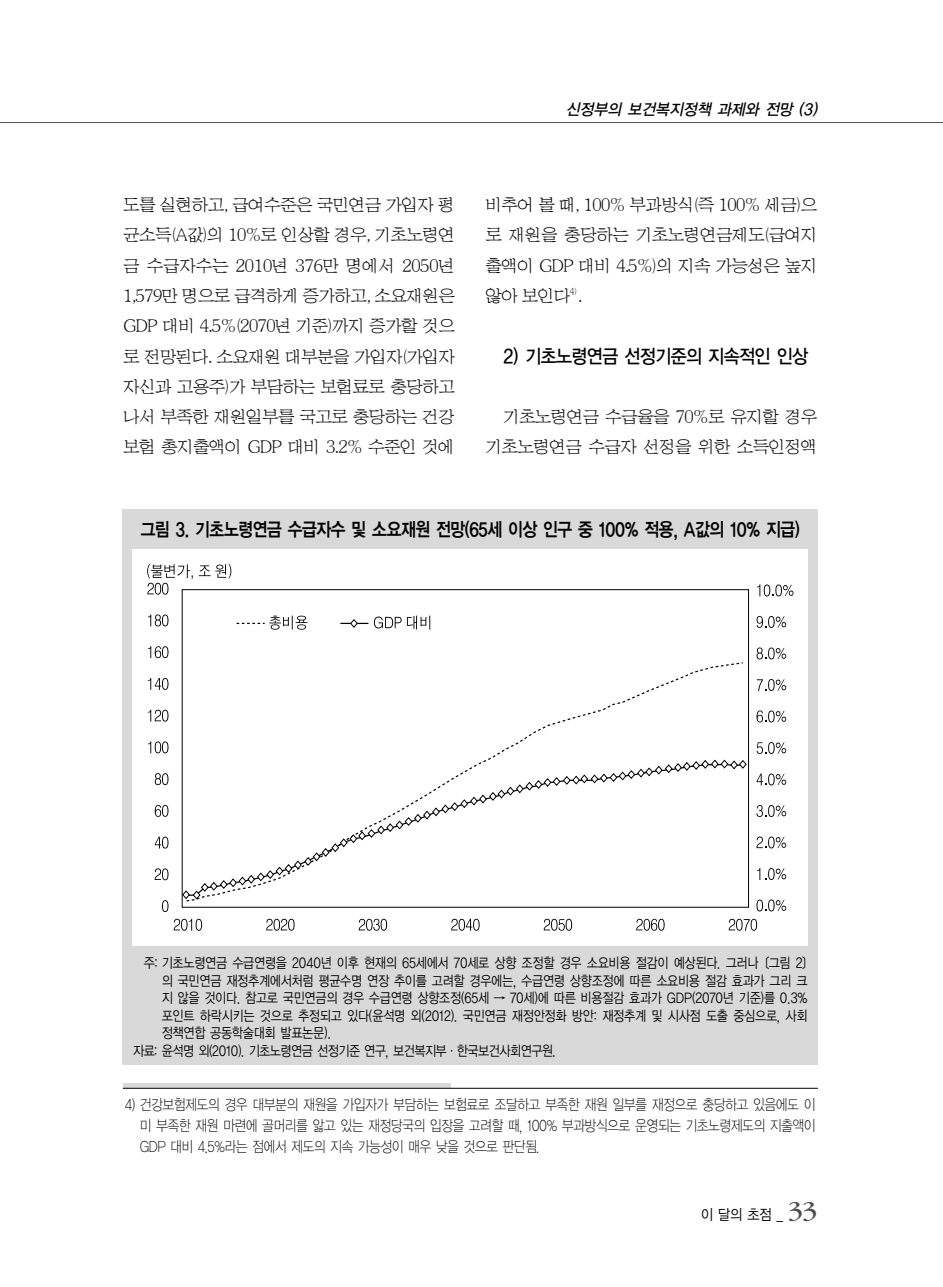
<style>
.page{position:relative;width:943px;height:1287px;background:#fff}
.page>*{position:absolute;margin:0;border:0;box-sizing:border-box;transform-origin:0 0}
.t1{font:19.25px "YGO13";letter-spacing:-.11em;color:#000;scale:.9 1}
.t2{font:18.9px "YGO14";letter-spacing:-.105em;color:#000;scale:.85 1}
.t3{font:17.5px/30.3px "HY Sin Mun Myeong Jo";letter-spacing:-.085em;color:#000;text-align:justify}
.t4{font:italic 15.75px "YGO13";color:#000;scale:.95 1}
.t5{font:14.88px/21px "YGO11";letter-spacing:-.105em;color:#000;text-align:justify;scale:.85 1}
.t6{font:14.88px "YGO12";color:#000;scale:.9 1}
.t7{font:14px "YGO12";letter-spacing:-.085em;color:#000;scale:.85 1}
.t8{font:14px "YGO12";letter-spacing:-.11em;color:#000;scale:.85 1}
.s1{font-family:"Garamand SW";font-size:26.25px;color:#4d4d4d}
</style>
<div class="page">
<hr style="left:0;top:122px;width:942px;height:1px;background:#4d4d4d">
<div style="left:123px;top:1083px;width:327px;height:5px;background:#d9d9d9"></div>
<hr style="left:123px;top:1088px;width:694px;height:1px;background:#000">
<div style="left:123px;top:509px;width:694px;height:556px;background:#d9d9d9"></div>
<div style="left:133px;top:549px;width:674px;height:397px;background:#fff"></div>
<svg style="left:199px;top:564px;width:32px;height:14px"></svg>
<svg style="left:147px;top:564px;width:46px;height:31px"></svg>
<svg style="left:148px;top:614px;width:20px;height:12px"></svg>
<svg style="left:148px;top:646px;width:20px;height:12px"></svg>
<svg style="left:148px;top:678px;width:20px;height:12px"></svg>
<svg style="left:148px;top:710px;width:20px;height:12px"></svg>
<svg style="left:148px;top:741px;width:20px;height:12px"></svg>
<svg style="left:155px;top:773px;width:13px;height:12px"></svg>
<svg style="left:155px;top:805px;width:13px;height:12px"></svg>
<svg style="left:155px;top:837px;width:13px;height:11px"></svg>
<svg style="left:154px;top:868px;width:14px;height:12px"></svg>
<svg style="left:162px;top:900px;width:6px;height:12px"></svg>
<svg style="left:757px;top:584px;width:36px;height:12px"></svg>
<svg style="left:756px;top:616px;width:29px;height:12px"></svg>
<svg style="left:756px;top:647px;width:29px;height:12px"></svg>
<svg style="left:756px;top:679px;width:29px;height:12px"></svg>
<svg style="left:756px;top:710px;width:29px;height:12px"></svg>
<svg style="left:756px;top:742px;width:29px;height:12px"></svg>
<svg style="left:756px;top:773px;width:29px;height:12px"></svg>
<svg style="left:756px;top:805px;width:29px;height:12px"></svg>
<svg style="left:756px;top:836px;width:29px;height:12px"></svg>
<svg style="left:757px;top:868px;width:28px;height:12px"></svg>
<svg style="left:756px;top:899px;width:29px;height:12px"></svg>
<svg style="left:174px;top:919px;width:28px;height:12px"></svg>
<svg style="left:266px;top:919px;width:28px;height:12px"></svg>
<svg style="left:358px;top:919px;width:29px;height:12px"></svg>
<svg style="left:451px;top:919px;width:28px;height:12px"></svg>
<svg style="left:543px;top:919px;width:29px;height:12px"></svg>
<svg style="left:636px;top:919px;width:28px;height:12px"></svg>
<svg style="left:728px;top:919px;width:28px;height:12px"></svg>
<svg style="left:374px;top:616px;width:27px;height:12px"></svg>
<svg style="left:407px;top:616px;width:23px;height:13px"></svg>
<svg style="left:184px;top:759px;width:562px;height:141px"></svg>
<svg style="left:236px;top:616px;width:71px;height:14px"></svg>
<svg style="left:340px;top:619px;width:28px;height:9px"></svg>
<p class="t4" style="left:565px;top:103px;width:270px">신정부의 보건복지정책 과제와 전망 (3)</p>
<p class="t3" style="left:123px;top:191px;width:334px">도를 실현하고, 급여수준은 국민연금 가입자 평 균소득(A값)의 10%로 인상할 경우, 기초노령연 금 수급자수는 2010년 376만 명에서 2050년 1,579만 명으로 급격하게 증가하고, 소요재원은 GDP 대비 4.5%(2070년 기준)까지 증가할 것으 로 전망된다. 소요재원 대부분을 가입자(가입자 자신과 고용주)가 부담하는 보험료로 충당하고 나서 부족한 재원일부를 국고로 충당하는 건강 보험 총지출액이 GDP 대비 3.2% 수준인 것에</p>
<p class="t3" style="left:485px;top:191px;width:334px">비추어 볼 때, 100% 부과방식(즉 100% 세금)으 로 재원을 충당하는 기초노령연금제도(급여지 출액이 GDP 대비 4.5%)의 지속 가능성은 높지 않아 보인다<sup>4)</sup>.</p>
<p class="t1" style="left:502px;top:347px;width:341px">2) 기초노령연금 선정기준의 지속적인 인상</p>
<p class="t3" style="left:485px;top:403px;width:334px;text-align:right">기초노령연금 수급율을 70%로 유지할 경우 기초노령연금 수급자 선정을 위한 소득인정액</p>
<p class="t2" style="left:140px;top:521px;width:777px">그림 3. 기초노령연금 수급자수 및 소요재원 전망(65세 이상 인구 중 100% 적용, A값의 10% 지급)</p>
<p class="t7" style="left:143px;top:957px;width:790px">주: 기초노령연금 수급연령을 2040년 이후 현재의 65세에서 70세로 상향 조정할 경우 소요비용 절감이 예상된다. 그러나〔그림 2〕</p>
<p class="t7" style="left:161px;top:974px;width:761px">의 국민연금 재정추계에서처럼 평균수명 연장 추이를 고려할 경우에는, 수급연령 상향조정에 따른 소요비용 절감 효과가 그리 크</p>
<p class="t7" style="left:161px;top:992px;width:761px">지 않을 것이다. 참고로 국민연금의 경우 수급연령 상향조정(65세 → 70세)에 따른 비용절감 효과가 GDP(2070년 기준)를 0.3%</p>
<p class="t7" style="left:161px;top:1009px;width:761px">포인트 하락시키는 것으로 추정되고 있다(윤석명 외(2012). 국민연금 재정안정화 방안: 재정추계 및 시사점 도출 중심으로, 사회</p>
<p class="t7" style="left:161px;top:1027px;width:201px">정책연합 공동학술대회 발표논문).</p>
<p class="t8" style="left:133px;top:1044px;width:499px">자료: 윤석명 외(2010). 기초노령연금 선정기준 연구, 보건복지부·한국보건사회연구원.</p>
<p class="t5" style="left:139px;top:1095px;width:797px;text-indent:-15px">4) 건강보험제도의 경우 대부분의 재원을 가입자가 부담하는 보험료로 조달하고 부족한 재원 일부를 재정으로 충당하고 있음에도 이 미 부족한 재원 마련에 골머리를 앓고 있는 재정당국의 입장을 고려할 때, 100% 부과방식으로 운영되는 기초노령제도의 지출액이 GDP 대비 4.5%라는 점에서 제도의 지속 가능성이 매우 낮을 것으로 판단됨.</p>
<p class="t6" style="left:700px;top:1207px;width:132px">이 달의 초점 _ <span class="s1">33</span></p>
</div>
